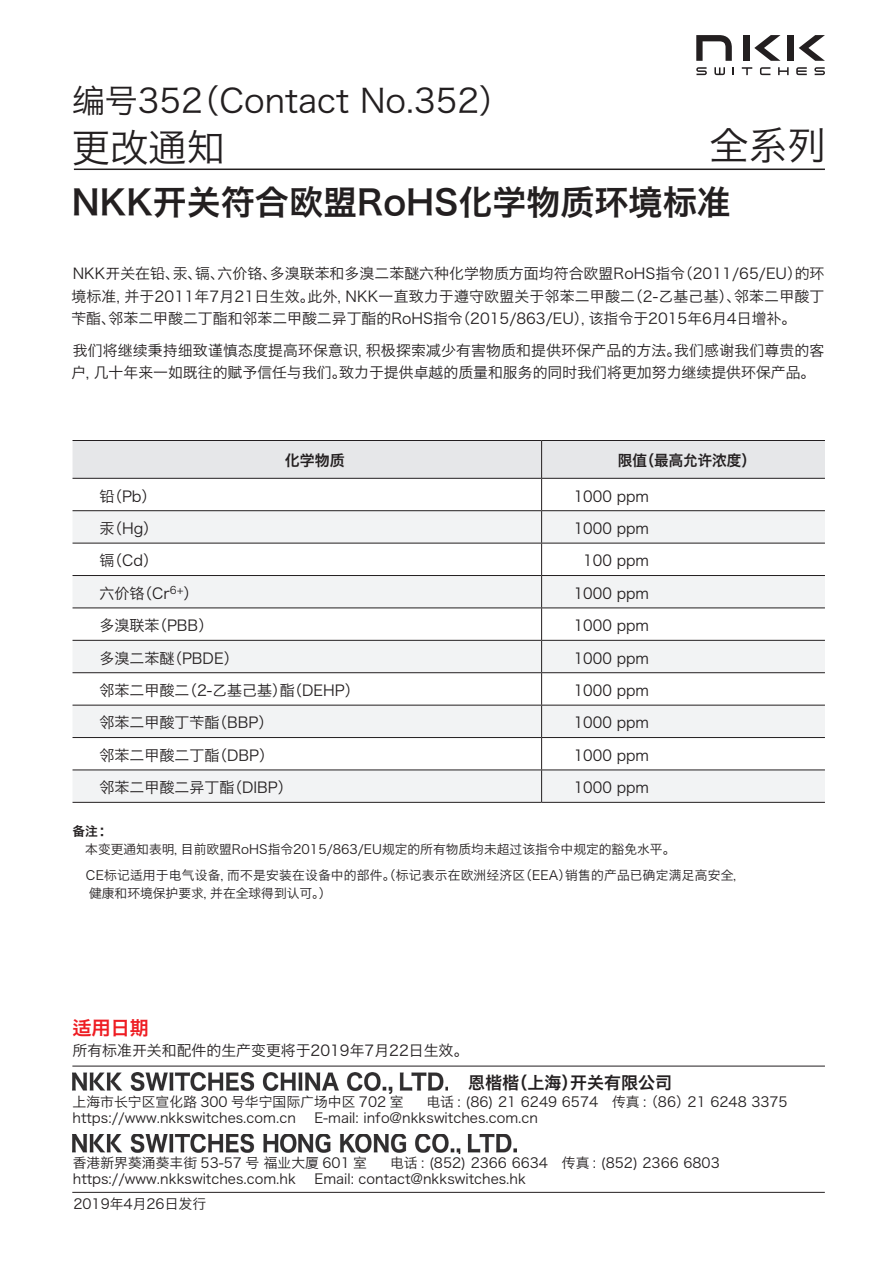
<style>
.page{position:relative;width:893px;height:1263px;background:#fff}
.page>*{position:absolute;margin:0;border:0;box-sizing:border-box;transform-origin:0 0}
.t1{font:39px "Hiragino Sans CNS W3";color:#231f20}
.t2{font:38.25px "Hiragino Sans CNS W3";color:#231f20}
.t3{font:34.05px "Hiragino Sans CNS W6";color:#231f20}
.t4{font:33px "Hiragino Sans CNS W3";color:#231f20}
.t5{font:19.2px "Hiragino Sans CNS W6";color:#ee1d23}
.t6{font:16.95px "Hiragino Sans GB W6";color:#231f20}
.t7{font:15px/32.4px "Hiragino Sans CNS W3";color:#231f20}
.t8{font:15px "Hiragino Sans CNS W6";color:#231f20}
.t9{font:14.85px/22.5px "Hiragino Sans CNS W3";color:#231f20;text-align:justify}
.t10{font:14.85px "Hiragino Sans GB W3";color:#231f20}
.t11{font:13.8px/15.9px "Hiragino Sans GB W3";color:#231f20}
.t12{font:13.8px "Hiragino Sans CNS W3";color:#231f20}
.t13{font:12.75px/25.5px "Hiragino Sans CNS W3";color:#231f20}
.t14{font:12.75px "Hiragino Sans CNS W6";color:#231f20}
.s1{font-family:"Hiragino Sans GB W3"}
.s2{font-family:"Hiragino Sans GB W6"}
.s3{font-size:14.85px}
</style>
<div class="page">
<hr style="left:74px;top:169px;width:751px;height:1px;background:#231f20">
<svg style="left:696px;top:35px;width:36px;height:26px"></svg>
<div style="left:787px;top:35px;width:7px;height:26px;background:#231f20"></div>
<div style="left:743px;top:35px;width:6px;height:26px;background:#231f20"></div>
<svg style="left:754px;top:35px;width:26px;height:26px"></svg>
<svg style="left:799px;top:35px;width:26px;height:26px"></svg>
<svg style="left:696px;top:67px;width:11px;height:8px"></svg>
<svg style="left:814px;top:67px;width:11px;height:8px"></svg>
<svg style="left:778px;top:67px;width:11px;height:8px"></svg>
<svg style="left:796px;top:67px;width:11px;height:8px"></svg>
<svg style="left:760px;top:67px;width:10px;height:8px"></svg>
<svg style="left:742px;top:67px;width:10px;height:8px"></svg>
<svg style="left:714px;top:67px;width:11px;height:8px"></svg>
<div style="left:73px;top:441px;width:752px;height:37px;background:#e6e7e9"></div>
<svg style="left:73px;top:511px;width:752px;height:291px;fill:#f2f3f4"></svg>
<hr style="left:541px;top:479px;width:1px;height:31px;background:#231f20">
<hr style="left:73px;top:510px;width:469px;height:1px;background:#231f20">
<hr style="left:542px;top:510px;width:283px;height:1px;background:#231f20">
<hr style="left:541px;top:511px;width:1px;height:32px;background:#231f20">
<hr style="left:73px;top:543px;width:469px;height:1px;background:#231f20">
<hr style="left:542px;top:543px;width:283px;height:1px;background:#231f20">
<hr style="left:541px;top:543px;width:1px;height:32px;background:#231f20">
<hr style="left:541px;top:608px;width:1px;height:32px;background:#231f20">
<hr style="left:541px;top:673px;width:1px;height:32px;background:#231f20">
<hr style="left:541px;top:738px;width:1px;height:31px;background:#231f20">
<hr style="left:73px;top:440px;width:469px;height:1px;background:#231f20">
<hr style="left:542px;top:440px;width:283px;height:1px;background:#231f20">
<hr style="left:541px;top:441px;width:1px;height:37px;background:#231f20">
<hr style="left:73px;top:478px;width:469px;height:1px;background:#231f20">
<hr style="left:542px;top:478px;width:283px;height:1px;background:#231f20">
<hr style="left:73px;top:575px;width:469px;height:1px;background:#231f20">
<hr style="left:542px;top:575px;width:283px;height:1px;background:#231f20">
<hr style="left:541px;top:576px;width:1px;height:31px;background:#231f20">
<hr style="left:73px;top:607px;width:469px;height:1px;background:#231f20">
<hr style="left:542px;top:607px;width:283px;height:1px;background:#231f20">
<hr style="left:73px;top:640px;width:469px;height:1px;background:#231f20">
<hr style="left:542px;top:640px;width:283px;height:1px;background:#231f20">
<hr style="left:541px;top:641px;width:1px;height:31px;background:#231f20">
<hr style="left:73px;top:672px;width:469px;height:1px;background:#231f20">
<hr style="left:542px;top:672px;width:283px;height:1px;background:#231f20">
<hr style="left:73px;top:705px;width:469px;height:1px;background:#231f20">
<hr style="left:542px;top:705px;width:283px;height:1px;background:#231f20">
<hr style="left:541px;top:705px;width:1px;height:32px;background:#231f20">
<hr style="left:73px;top:737px;width:469px;height:1px;background:#231f20">
<hr style="left:542px;top:737px;width:283px;height:1px;background:#231f20">
<hr style="left:73px;top:769px;width:469px;height:1px;background:#231f20">
<hr style="left:542px;top:769px;width:283px;height:1px;background:#231f20">
<hr style="left:541px;top:770px;width:1px;height:32px;background:#231f20">
<hr style="left:73px;top:802px;width:469px;height:1px;background:#231f20">
<hr style="left:542px;top:802px;width:283px;height:1px;background:#231f20">
<hr style="left:72px;top:1192px;width:753px;height:1px;background:#231f20">
<hr style="left:72px;top:1066px;width:753px;height:1px;background:#231f20">
<img style="left:73px;top:1072px;width:375px;height:21px">
<img style="left:73px;top:1134px;width:443px;height:20px">
<h3 class="t4" style="left:72px;top:76px;width:441px"><span class="s1">编</span>号352（Contact No.352）</h3>
<h2 class="t2" style="left:72px;top:119px;width:155px">更改通知</h2>
<h1 class="t1" style="left:709px;top:117px;width:118px">全系列</h1>
<h3 class="t3" style="left:72px;top:174px;width:660px">NKK<span class="s2">开关</span>符合<span class="s2">欧</span>盟RoHS化学物<span class="s2">质环</span>境<span class="s2">标</span>准</h3>
<p class="t9" style="left:71px;top:261px;width:755px">NKK<span class="s1">开关</span>在<span class="s1">铅</span>、汞、<span class="s1">镉</span>、六价<span class="s1">铬</span>、多溴联苯和多溴二苯醚六种化学物<span class="s1">质</span>方面均符合<span class="s1">欧</span>盟RoHS指令（2011/65/EU）的<span class="s1">环</span>境<span class="s1">标</span>准，并于2011年7月21日生效。此外，NKK一直致力于遵守<span class="s1">欧</span>盟<span class="s1">关</span>于邻苯二甲酸二（2-乙基己基）、邻苯二甲酸丁苄酯、邻苯二甲酸二丁酯和邻苯二甲酸二异丁酯的RoHS指令（2015/863/EU），<span class="s1">该</span>指令于2015年6月4日增补。</p>
<p class="t9" style="left:71px;top:338px;width:754px">我<span class="s1">们将继续</span>秉持<span class="s1">细</span>致<span class="s1">谨</span>慎<span class="s1">态</span>度提高<span class="s1">环</span>保意<span class="s1">识</span>，<span class="s1">积</span>极探索减少有害物<span class="s1">质</span>和提供<span class="s1">环</span>保<span class="s1">产</span>品的方法。我<span class="s1">们</span>感<span class="s1">谢</span>我<span class="s1">们</span>尊<span class="s1">贵</span>的客户，几十年<span class="s1">来</span>一如既往的<span class="s1">赋</span>予信任与我<span class="s1">们</span>。致力于提供卓越的<span class="s1">质</span>量和服务的同<span class="s1">时</span>我<span class="s1">们将</span>更加努力<span class="s1">继续</span>提供<span class="s1">环</span>保<span class="s1">产</span>品。</p>
<p class="t8" style="left:285px;top:448px;width:61px">化学物<span class="s2">质</span></p>
<p class="t8" style="left:618px;top:448px;width:139px">限值（最高允<span class="s2">许浓</span>度）</p>
<p class="t7" style="left:100px;top:478px;width:262px"><span class="s1">铅</span>（Pb）<br>汞（Hg）<br><span class="s1">镉</span>（Cd）<br>六价<span class="s1">铬</span>（Cr<sup>6+</sup>）<br>多溴联苯（PBB）<br>多溴二苯醚（PBDE）<br>邻苯二甲酸二（2-乙基己基）酯（DEHP）邻苯二甲酸丁苄酯（BBP）<br>邻苯二甲酸二丁酯（DBP）<br>邻苯二甲酸二异丁酯（DIBP）</p>
<p class="t7" style="left:574px;top:478px;width:77px;text-align:right">1000 ppm<br>1000 ppm<br>100 ppm<br>1000 ppm<br>1000 ppm<br>1000 ppm<br>1000 ppm<br>1000 ppm<br>1000 ppm<br>1000 ppm</p>
<p class="t14" style="left:72px;top:821px;width:42px">备注 <span class="s3">：</span></p>
<p class="t13" style="left:86px;top:835px;width:662px;text-indent:-13px">‧本变更通知表明，目前<span class="s1">欧</span>盟RoHS指令2015/863/EU<span class="s1">规</span>定的所有物<span class="s1">质</span>均未超<span class="s1">过该</span>指令中<span class="s1">规</span>定的豁免水平。<br>CE<span class="s1">标记</span>适用于电气设备，而不是安装在设备中的部件。（<span class="s1">标记</span>表示在<span class="s1">欧</span>洲经济<span class="s1">区</span>（EEA）<span class="s1">销</span>售的<span class="s1">产</span>品已确定<span class="s1">满</span>足高安全，</p>
<p class="t13" style="left:89px;top:879px;width:244px">健康和<span class="s1">环</span>境保护要求，并在全球得到<span class="s1">认</span>可。）</p>
<p class="t5" style="left:72px;top:1012px;width:78px">适用日期</p>
<p class="t10" style="left:73px;top:1041px;width:397px">所有标准开关和配件的生产变更将于2019年7月22日生效。</p>
<p class="t11" style="left:73px;top:1093px;width:332px">上海市长宁区宣化路 300 号华宁国际广场中区 702 室</p>
<p class="t6" style="left:468px;top:1071px;width:206px">恩楷楷（上海）开关有限公司</p>
<p class="t11" style="left:73px;top:1093px;width:717px;text-indent:354px">电话 : (86) 21 6249 6574 传真 : （86）21 6248 3375 https://www.nkkswitches.com.cn 　E-mail: info@nkkswitches.com.cn</p>
<p class="t11" style="left:73px;top:1155px;width:296px">香港新界葵涌葵丰街 53-57 号 福业大厦 601 室</p>
<p class="t11" style="left:390px;top:1155px;width:331px">电话 : (852) 2366 6634 传真 : (852) 2366 6803</p>
<p class="t11" style="left:73px;top:1171px;width:225px">https://www.nkkswitches.com.hk</p>
<p class="t11" style="left:314px;top:1171px;width:213px">Email: contact@nkkswitches.hk</p>
<p class="t12" style="left:73px;top:1193px;width:134px">2019年4月26日发行</p>
</div>
